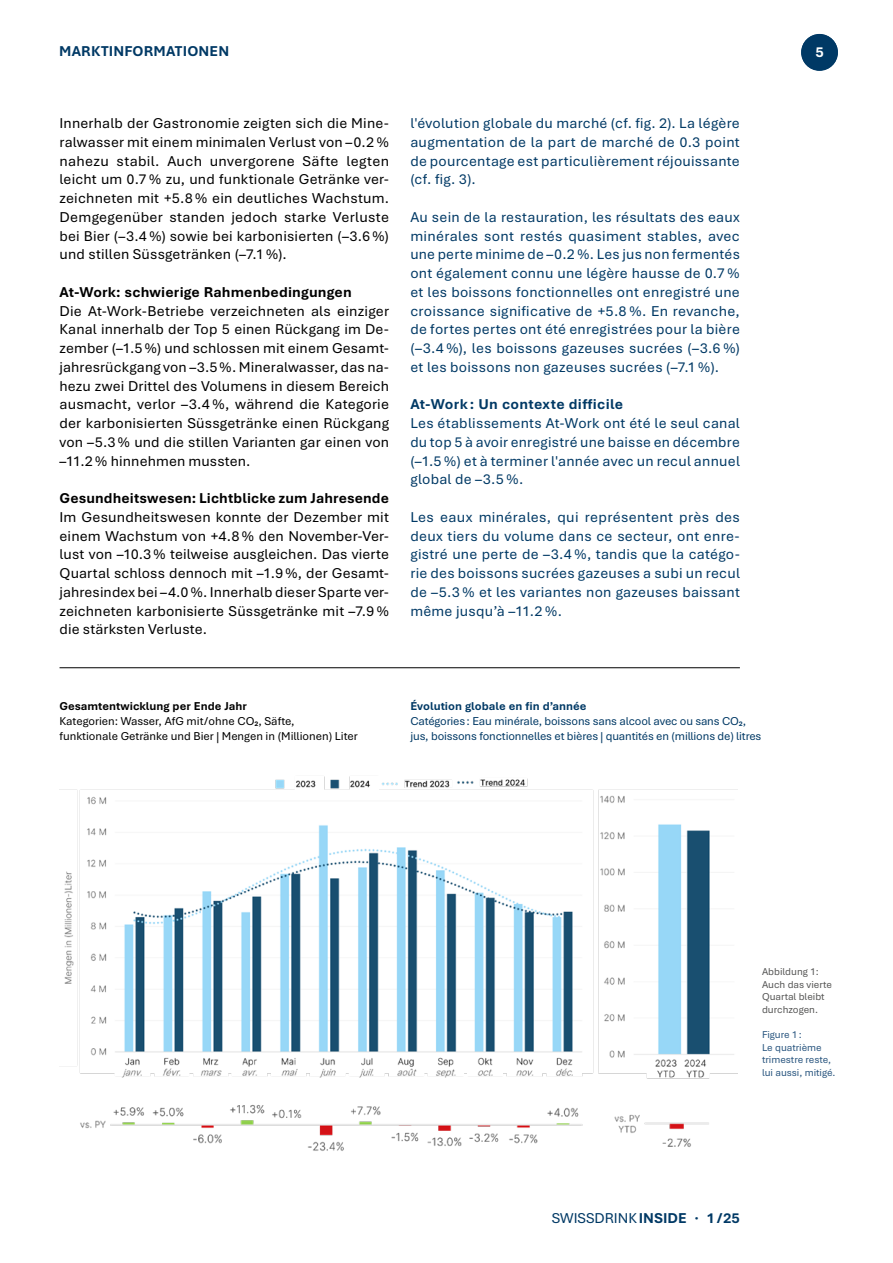
<style>
.page{position:relative;width:893px;height:1263px;background:#fff}
.page>*{position:absolute;margin:0;border:0;box-sizing:border-box;transform-origin:0 0}
.Fliesstext{font:15px/18.8px "Bierstadt";letter-spacing:.01em;color:#000;text-align:justify}
.Fliesstext-2{font:15px/18.8px "Bierstadt";letter-spacing:.015em;color:#003965;text-align:justify}
.Fliesstext-3{font:700 15px "Bierstadt";letter-spacing:.01em;color:#000}
.Fliesstext-4{font:700 15px "Bierstadt";letter-spacing:.015em;color:#003965}
.Rubriktitel{font:700 15px "Bierstadt";letter-spacing:.015em;color:#003965}
.t1{font:700 15px "Bierstadt";color:#fff}
.t2{font:12px/15px "Bierstadt";letter-spacing:-.01em;color:#003965}
.t3{font:12px/15px "Bierstadt";color:#000}
.t4{font:700 12px "Bierstadt";color:#000}
.t5{font:10.5px/12.6px "Bierstadt";color:#29557f}
.t6{font:10.5px/12.6px "Bierstadt";color:#565655}
.s1{font-weight:700}
.s2{font-weight:400}
</style>
<div class="page">
<div style="left:801px;top:34px;width:37px;height:37px;background:#003965;border-radius:50%"></div>
<img style="left:60px;top:776px;width:678px;height:375px">
<hr style="left:60px;top:667px;width:680px;height:1px;background:#000">
<p class="Rubriktitel" style="left:59px;top:43px;width:172px">MARKTINFORMATIONEN</p>
<p class="t1" style="left:815px;top:44px;width:10px">5<sup>5</sup></p>
<p class="Fliesstext" style="left:60px;top:114px;width:331px">Innerhalb der Gastronomie zeigten sich die Mine&shy;ralwasser mit einem minimalen Verlust von –0.2% nahezu stabil. Auch unvergorene Säfte legten leicht um 0.7% zu, und funktionale Getränke ver&shy;zeichneten mit +5.8% ein deutliches Wachstum.<br>Demgegenüber standen jedoch starke Verluste bei Bier (–3.4%) sowie bei karbonisierten (–3.6%) und stillen Süssgetränken (–7.1%).</p>
<p class="Fliesstext-3" style="left:60px;top:284px;width:294px">At-Work: schwierige Rahmenbedingungen</p>
<p class="Fliesstext" style="left:60px;top:302px;width:331px">Die At-Work-Betriebe verzeichneten als einziger Kanal innerhalb der Top 5 einen Rückgang im De&shy;zember (–1.5%) und schlossen mit einem Gesamt&shy;jahresrückgang von –3.5%. Mineralwasser, das na&shy;hezu zwei Drittel des Volumens in diesem Bereich ausmacht, verlor –3.4%, während die Kategorie der karbonisierten Süssgetränke einen Rückgang von –5.3% und die stillen Varianten gar einen von –11.2% hinnehmen mussten.</p>
<p class="Fliesstext-3" style="left:60px;top:490px;width:331px">Gesundheitswesen: Lichtblicke zum Jahresende</p>
<p class="Fliesstext" style="left:60px;top:508px;width:331px">Im Gesundheitswesen konnte der Dezember mit einem Wachstum von +4.8% den November-Ver&shy;lust von –10.3% teilweise ausgleichen. Das vierte Quartal schloss dennoch mit –1.9%, der Gesamt&shy;jahresindex bei –4.0%. Innerhalb dieser Sparte ver&shy;zeichneten karbonisierte Süssgetränke mit –7.9% die stärksten Verluste.</p>
<p class="Fliesstext-2" style="left:410px;top:114px;width:331px">l'évolution globale du marché (cf. fig. 2). La légère augmentation de la part de marché de 0.3 point de pourcentage est particulièrement réjouissante (cf. fig. 3).</p>
<p class="Fliesstext-2" style="left:410px;top:208px;width:331px">Au sein de la restauration, les résultats des eaux minérales sont restés quasiment stables, avec une perte minime de –0.2%. Les jus non fermentés ont également connu une légère hausse de 0.7 % et les boissons fonctionnelles ont enregistré une croissance significative de +5.8 %. En revanche, de fortes pertes ont été enregistrées pour la bière (–3.4 %), les boissons gazeuses sucrées (–3.6 %) et les boissons non gazeuses sucrées (–7.1 %).</p>
<p class="Fliesstext-4" style="left:410px;top:396px;width:214px">At-Work : Un contexte difficile</p>
<p class="Fliesstext-2" style="left:410px;top:414px;width:331px">Les établissements At-Work ont été le seul canal du top 5 à avoir enregistré une baisse en décembre (–1.5 %) et à terminer l'année avec un recul annuel global de –3.5 %.</p>
<p class="Fliesstext-2" style="left:410px;top:508px;width:331px">Les eaux minérales, qui représentent près des deux tiers du volume dans ce secteur, ont enre&shy;gistré une perte de –3.4 %, tandis que la catégo&shy;rie des boissons sucrées gazeuses a subi un recul de –5.3 % et les variantes non gazeuses baissant même jusqu’à –11.2 %.</p>
<p class="t4" style="left:60px;top:700px;width:189px">Gesamtentwicklung per Ende Jahr</p>
<p class="t3" style="left:60px;top:714px;width:300px">Kategorien: Wasser, AfG mit/ohne CO<sub>2</sub>, Säfte,<br>funktionale Getränke und Bier | Mengen in (Millionen) Liter</p>
<p class="t2" style="left:410px;top:699px;width:353px"><span class="s1">Évolution globale en fin d’année<br></span>Catégories: Eau minérale, boissons sans alcool avec ou sans CO<sub>2</sub>, jus, boissons fonctionnelles et bières | quantités en (millions de) litres</p>
<p class="t6" style="left:762px;top:965px;width:58px">Abbildung 1:</p>
<p class="t6" style="left:762px;top:978px;width:71px">Auch das vierte<br>Quartal bleibt durchzogen.</p>
<p class="t5" style="left:762px;top:1028px;width:41px">Figure 1:</p>
<p class="t5" style="left:762px;top:1041px;width:75px">Le quatrième trimestre reste, lui aussi, mitigé.</p>
<p class="Fliesstext-4" style="left:552px;top:1210px;width:190px"><span class="s2">SWISSDRINK</span>INSIDE · 1/25</p>
</div>
